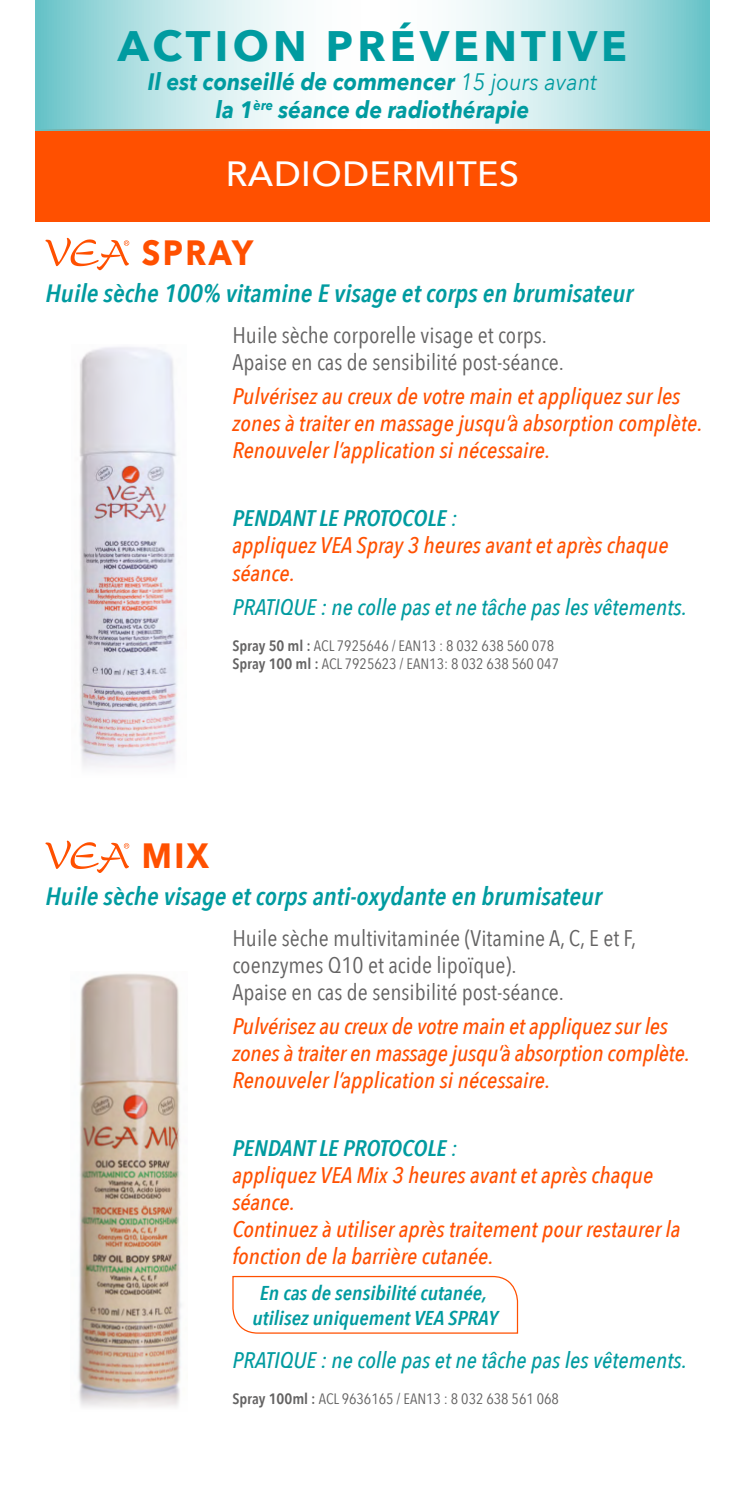
<style>
.page{position:relative;width:745px;height:1489px;background:#fff}
.page>*{position:absolute;margin:0;border:0;box-sizing:border-box;transform-origin:0 0}
.grands_titres{font:700 42.5px "Avenir Next";letter-spacing:.1em;color:#009ba0}
.pathologie{font:500 35px "Avenir Next";letter-spacing:.01em;color:#fff}
.grands_titres-2{font:700 35px "Avenir Next";letter-spacing:.075em;color:#ff5000;scale:.9 1}
.Définition{font:italic 600 25px "Avenir Next Condensed";color:#009ba0;scale:1.05 1}
.grands_titres-3{font:italic 700 23.75px/27.5px "Avenir Next";letter-spacing:.005em;color:#009ba0;text-align:center;scale:.9 1}
.usage{font:italic 500 22.5px/27px "Avenir Next Condensed";color:#ff5000;scale:1.05 1}
.Description{font:22.5px/27px "Avenir Next Condensed";color:#646363;scale:1.05 1}
.usage_-_remarques{font:italic 500 22.5px "Avenir Next Condensed";color:#009ba0;scale:1.05 1}
.t1{font:italic 600 20px/25px "Avenir Next Condensed";color:#009ba0;text-align:center;scale:1.05 1}
.Conditionnement{font:15px "Avenir Next Condensed";color:#646363;scale:1.05 1}
.s1{font-weight:400}
.s2{color:#fff}
.s3{font-weight:600;color:#009ba0}
.s4{color:#009ba0}
.s5{font-weight:600}
</style>
<div class="page">
<div style="left:35px;top:129px;width:674px;height:93px;background:#ff5000"></div>
<svg style="left:35px;top:0;width:674px;height:130px"></svg>
<svg style="left:45px;top:238px;width:84px;height:32px"></svg>
<img style="left:79px;top:347px;width:98px;height:420px">
<svg style="left:45px;top:840px;width:84px;height:33px"></svg>
<img style="left:78px;top:973px;width:104px;height:434px">
<svg style="left:232px;top:1275px;width:286px;height:59px"></svg>
<p class="grands_titres" style="left:118px;top:10px;width:510px">ACTION PRÉVENTIVE</p>
<p class="grands_titres-3" style="left:148px;top:68px;width:500px">Il est conseillé de commencer <span class="s1">15 jours avant </span>la 1<sup>ère</sup> séance de radiothérapie</p>
<p class="pathologie" style="left:225px;top:144px;width:295px">RADIODERMITES</p>
<p class="grands_titres-2" style="left:142px;top:223px;width:156px">SPRAY<span class="s2">@</span></p>
<p class="Définition" style="left:45px;top:278px;width:561px">Huile sèche 100% vitamine E visage et corps en brumisateur</p>
<p class="Description" style="left:232px;top:320px;width:301px">Huile sèche corporelle visage et corps.</p>
<p class="Description" style="left:232px;top:347px;width:317px">Apaise en cas de sensibilité post-séance.</p>
<p class="usage" style="left:232px;top:383px;width:449px">Pulvérisez au creux de votre main et appliquez sur les zones à traiter en massage jusqu’à absorption complète.<br>Renouveler l’application si nécessaire.</p>
<p class="usage" style="left:232px;top:505px;width:417px"><span class="s3">PENDANT LE PROTOCOLE</span> <span class="s4">:<br></span>appliquez VEA Spray 3 heures avant et après chaque séance.</p>
<p class="usage_-_remarques" style="left:232px;top:593px;width:434px">PRATIQUE : ne colle pas et ne tâche pas les vêtements.</p>
<p class="Conditionnement" style="left:232px;top:632px;width:308px"><span class="s5">Spray 50 ml :</span> ACL 7925646 / EAN13 : 8 032 638 560 078</p>
<p class="Conditionnement" style="left:232px;top:650px;width:312px"><span class="s5">Spray 100 ml :</span> ACL 7925623 / EAN13: 8 032 638 560 047</p>
<p class="grands_titres-2" style="left:142px;top:825px;width:107px">MIX<span class="s2">@</span></p>
<p class="Définition" style="left:45px;top:881px;width:531px">Huile sèche visage et corps anti-oxydante en brumisateur</p>
<p class="Description" style="left:232px;top:923px;width:386px">Huile sèche multivitaminée (Vitamine A, C, E et F, coenzymes Q10 et acide lipoïque).<br>Apaise en cas de sensibilité post-séance.</p>
<p class="usage" style="left:232px;top:1012px;width:437px">Pulvérisez au creux de votre main et appliquez sur les zones à traiter en massage jusqu’à absorption complète.<br>Renouveler l’application si nécessaire.</p>
<p class="usage" style="left:232px;top:1134px;width:428px"><span class="s3">PENDANT LE PROTOCOLE</span> <span class="s4">:<br></span>appliquez VEA Mix 3 heures avant et après chaque séance.<br>Continuez à utiliser après traitement pour restaurer la fonction de la barrière cutanée.</p>
<p class="t1" style="left:252px;top:1279px;width:235px">En cas de sensibilité cutanée, utilisez uniquement VEA SPRAY</p>
<p class="usage_-_remarques" style="left:232px;top:1346px;width:434px">PRATIQUE : ne colle pas et ne tâche pas les vêtements.</p>
<p class="Conditionnement" style="left:232px;top:1385px;width:312px"><span class="s5">Spray 100ml :</span> ACL 9636165 / EAN13 : 8 032 638 561 068</p>
</div>
